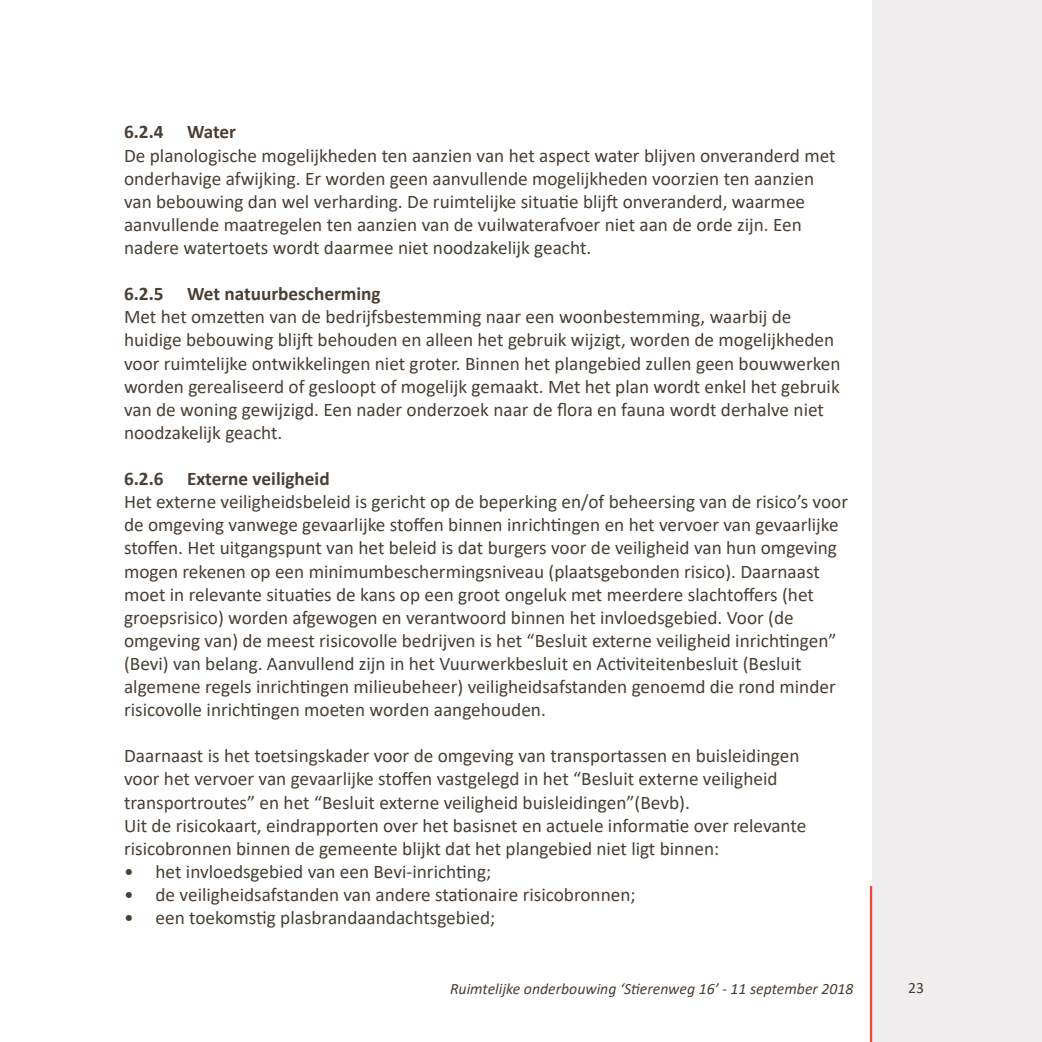
<style>
.page{position:relative;width:1042px;height:1042px;background:#fff}
.page>*{position:absolute;margin:0;border:0;box-sizing:border-box;transform-origin:0 0}
.t1{font:19.25px/23.1px "Calibri";color:#4b3f33}
.t2{font:700 19.25px "Calibri";color:#4b3f33}
.t3{font:italic 15.75px "Calibri";color:#4b3f33}
.t4{font:15.75px "Calibri";color:#4b3f33}
</style>
<div class="page">
<div style="left:872px;top:0;width:170px;height:1042px;background:#efeded"></div>
<hr style="left:870px;top:886px;width:2px;height:156px;background:#ef4637">
<p class="t2" style="left:124px;top:118px;width:114px">6.2.4 Water</p>
<p class="t1" style="left:124px;top:143px;width:713px">De planologische mogelijkheden ten aanzien van het aspect water blijven onveranderd met onderhavige afwijking. Er worden geen aanvullende mogelijkheden voorzien ten aanzien van bebouwing dan wel verharding. De ruimtelijke situatie blijft onveranderd, waarmee aanvullende maatregelen ten aanzien van de vuilwaterafvoer niet aan de orde zijn. Een nadere watertoets wordt daarmee niet noodzakelijk geacht.</p>
<p class="t2" style="left:124px;top:280px;width:258px">6.2.5 Wet natuurbescherming</p>
<p class="t1" style="left:124px;top:305px;width:718px">Met het omzetten van de bedrijfsbestemming naar een woonbestemming, waarbij de huidige bebouwing blijft behouden en alleen het gebruik wijzigt, worden de mogelijkheden voor ruimtelijke ontwikkelingen niet groter. Binnen het plangebied zullen geen bouwwerken worden gerealiseerd of gesloopt of mogelijk gemaakt. Met het plan wordt enkel het gebruik van de woning gewijzigd. Een nader onderzoek naar de flora en fauna wordt derhalve niet noodzakelijk geacht.</p>
<p class="t2" style="left:124px;top:465px;width:207px">6.2.6 Externe veiligheid</p>
<p class="t1" style="left:124px;top:490px;width:725px">Het externe veiligheidsbeleid is gericht op de beperking en/of beheersing van de risico’s voor de omgeving vanwege gevaarlijke stoffen binnen inrichtingen en het vervoer van gevaarlijke stoffen. Het uitgangspunt van het beleid is dat burgers voor de veiligheid van hun omgeving mogen rekenen op een minimumbeschermingsniveau (plaatsgebonden risico). Daarnaast moet in relevante situaties de kans op een groot ongeluk met meerdere slachtoffers (het groepsrisico) worden afgewogen en verantwoord binnen het invloedsgebied. Voor (de omgeving van) de meest risicovolle bedrijven is het “Besluit externe veiligheid inrichtingen” (Bevi) van belang. Aanvullend zijn in het Vuurwerkbesluit en Activiteitenbesluit (Besluit algemene regels inrichtingen milieubeheer) veiligheidsafstanden genoemd die rond minder risicovolle inrichtingen moeten worden aangehouden.</p>
<p class="t1" style="left:124px;top:744px;width:684px">Daarnaast is het toetsingskader voor de omgeving van transportassen en buisleidingen voor het vervoer van gevaarlijke stoffen vastgelegd in het “Besluit externe veiligheid transportroutes” en het “Besluit externe veiligheid buisleidingen”(Bevb).<br>Uit de risicokaart, eindrapporten over het basisnet en actuele informatie over relevante risicobronnen binnen de gemeente blijkt dat het plangebied niet ligt binnen:</p>
<p class="t1" style="left:124px;top:859px;width:369px">• het invloedsgebied van een Bevi-inrichting;</p>
<p class="t1" style="left:124px;top:882px;width:513px">• de veiligheidsafstanden van andere stationaire risicobronnen;</p>
<p class="t1" style="left:124px;top:905px;width:373px">• een toekomstig plasbrandaandachtsgebied;</p>
<p class="t3" style="left:450px;top:977px;width:405px">Ruimtelijke onderbouwing ‘Stierenweg 16’ - 11 september 2018</p>
<p class="t4" style="left:908px;top:977px;width:17px">23</p>
</div>
